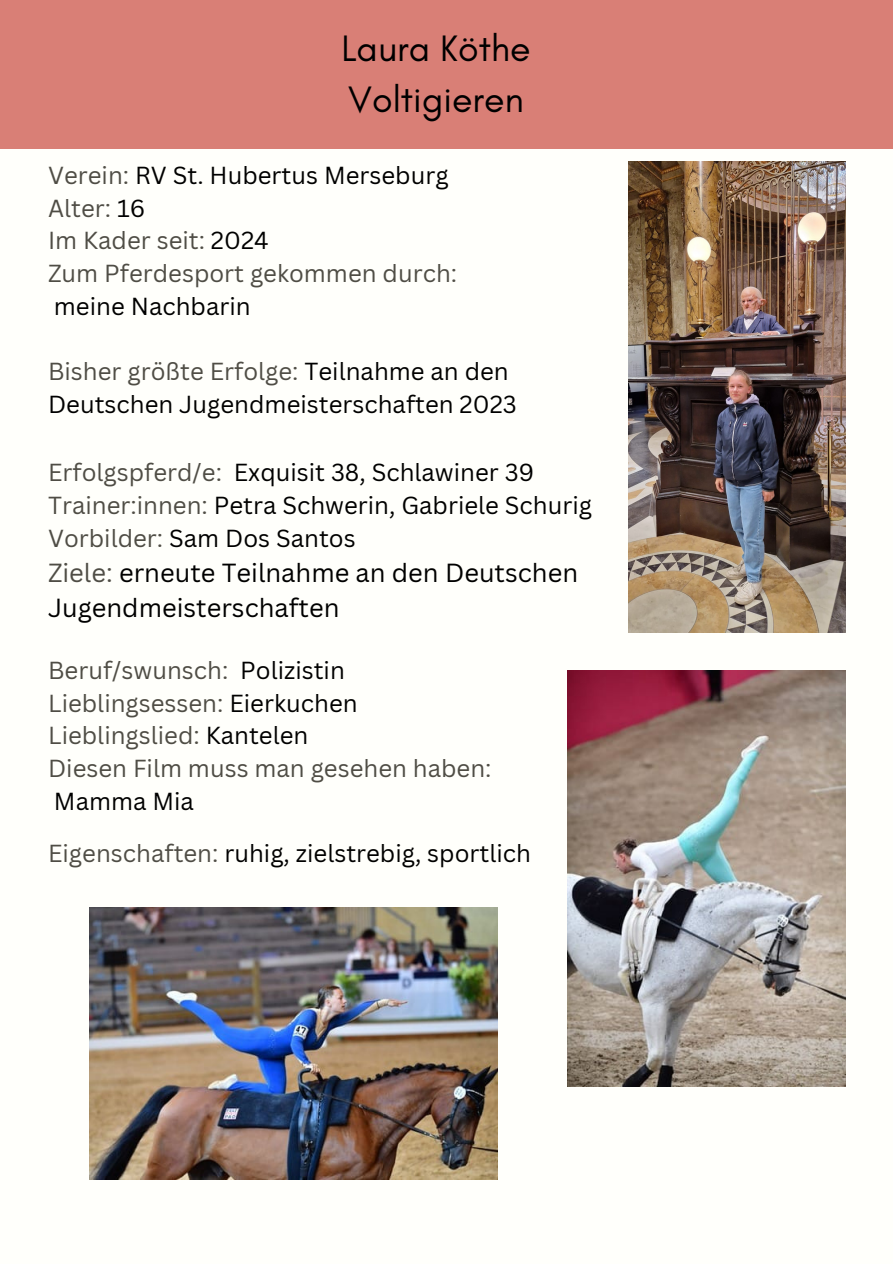
<style>
.page{position:relative;width:893px;height:1264px;background:#fff}
.page>*{position:absolute;margin:0;border:0;box-sizing:border-box;transform-origin:0 0}
.t1{font:37.5px/51.8px "Glacial Indifference";color:#000}
.t2{font:25.5px/34.8px "Canva Sans";color:#000}
.t3{font:24px/32.7px "Canva Sans";color:#000}
.t4{font:24px/32.7px "Canva Sans";color:#4f4d45}
.s1{color:#4f4d45}
.s2{color:#000}
</style>
<div class="page">
<div style="left:0;top:0;width:892px;height:1263px;background:#fffffb"></div>
<div style="left:0;top:0;width:892px;height:148px;background:#d97f76"></div>
<img style="left:628px;top:162px;width:217px;height:470px">
<img style="left:567px;top:670px;width:278px;height:416px">
<img style="left:89px;top:907px;width:409px;height:272px">
<p class="t1" style="left:341px;top:22px;width:191px">Laura Köthe<br>Voltigieren</p>
<p class="t3" style="left:48px;top:158px;width:402px"><span class="s1">Verein:</span> RV St. Hubertus Merseburg</p>
<p class="t4" style="left:48px;top:191px;width:99px">Alter: <span class="s2">16</span></p>
<p class="t4" style="left:48px;top:224px;width:222px">Im Kader seit: <span class="s2">2024</span></p>
<p class="t4" style="left:48px;top:256px;width:410px">Zum Pferdesport gekommen durch:</p>
<p class="t3" style="left:54px;top:289px;width:198px">meine Nachbarin</p>
<p class="t3" style="left:48px;top:354px;width:470px"><span class="s1">Bisher größte Erfolge:</span> Teilnahme an den<br>Deutschen Jugendmeisterschaften 2023</p>
<p class="t3" style="left:48px;top:456px;width:487px"><span class="s1">Erfolgspferd/e:</span> Exquisit 38, Schlawiner 39</p>
<p class="t3" style="left:48px;top:488px;width:545px"><span class="s1">Trainer:innen:</span> Petra Schwerin, Gabriele Schurig</p>
<p class="t3" style="left:48px;top:521px;width:309px"><span class="s1">Vorbilder:</span> Sam Dos Santos</p>
<p class="t2" style="left:48px;top:554px;width:531px"><span class="s1">Ziele:</span> erneute Teilnahme an den Deutschen<br>Jugendmeisterschaften</p>
<p class="t4" style="left:48px;top:653px;width:311px">Beruf/swunsch: <span class="s2">Polizistin<br></span>Lieblingsessen: <span class="s2">Eierkuchen</span></p>
<p class="t4" style="left:48px;top:718px;width:262px">Lieblingslied: <span class="s2">Kantelen</span></p>
<p class="t4" style="left:48px;top:751px;width:445px">Diesen Film muss man gesehen haben:</p>
<p class="t3" style="left:54px;top:784px;width:141px">Mamma Mia</p>
<p class="t3" style="left:48px;top:836px;width:484px"><span class="s1">Eigenschaften:</span> ruhig, zielstrebig, sportlich</p>
</div>
